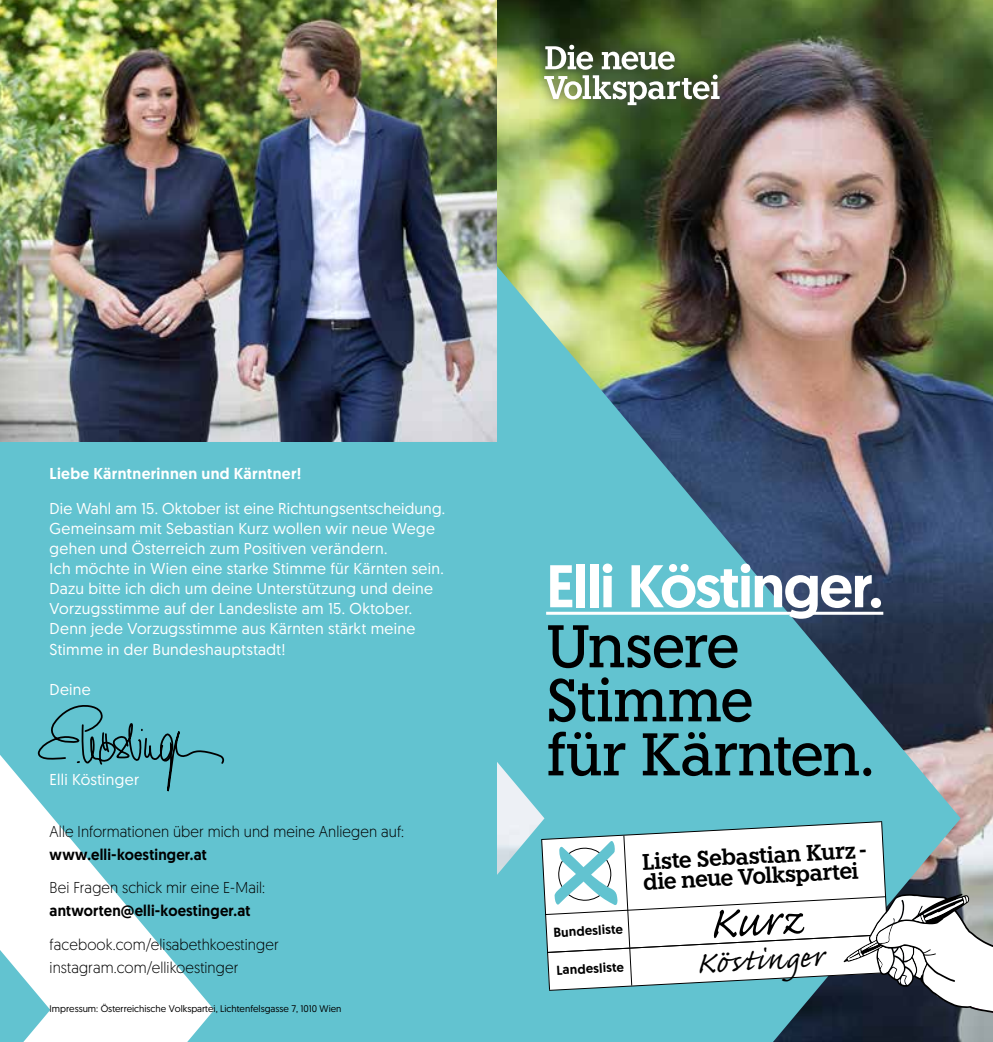
<style>
.page{position:relative;width:993px;height:1042px;background:#fff}
.page>*{position:absolute;margin:0;border:0;box-sizing:border-box;transform-origin:0 0}
.t1{font:500 60.02px/54.1px "Knile";letter-spacing:-.03em;color:#000;scale:.95 1}
.t2{font:500 60.02px "Geomanist";letter-spacing:-.025em;color:#fff}
.t3{font:57.4px "Caflisch Script Pro";color:#000}
.t4{font:39.2px "Caflisch Script Pro";color:#000}
.t5{font:600 22.57px/20.1px "Knile";color:#000;scale:.95 1}
.t6{font:15.75px/20.1px "Geomanist";letter-spacing:.02em;color:#fff}
.t7{font:300 15.75px/22.8px "Geomanist";letter-spacing:.005em;color:#000;scale:.95 1}
.t8{font:500 15.75px "Geomanist";letter-spacing:.01em;color:#000;scale:.95 1}
.t9{font:500 15.75px "Geomanist";letter-spacing:.025em;color:#fff}
.t10{font:500 13.12px "Geomanist";color:#000}
.t11{font:9.62px "Geomanist";color:#000}
</style>
<div class="page">
<img style="left:496px;top:0;width:496px;height:1042px">
<img style="left:496px;top:248px;width:464px;height:794px">
<div style="left:533px;top:34px;width:197px;height:82px;background:#36393a;opacity:.6"></div>
<svg style="left:544px;top:45px;width:175px;height:60px"></svg>
<hr style="left:546px;top:612px;width:337px;height:3px;background:#fff">
<svg style="left:540px;top:820px;width:452px;height:203px"></svg>
<div style="left:0;top:430px;width:496px;height:612px;background:#62c3d0"></div>
<svg style="left:0;top:755px;width:214px;height:287px;fill:#fff"></svg>
<svg style="left:37px;top:705px;width:188px;height:91px"></svg>
<img style="left:0;top:0;width:496px;height:441px">
<p class="t9" style="left:50px;top:463px;width:253px">Liebe Kärntnerinnen und Kärntner!</p>
<p class="t6" style="left:50px;top:497px;width:397px">Die Wahl am 15. Oktober ist eine Richtungsentscheidung.<br>Gemeinsam mit Sebastian Kurz wollen wir neue Wege gehen und Österreich zum Positiven verändern.<br>Ich möchte in Wien eine starke Stimme für Kärnten sein.<br>Dazu bitte ich dich um deine Unterstützung und deine Vorzugsstimme auf der Landesliste am 15. Oktober.<br>Denn jede Vorzugsstimme aus Kärnten stärkt meine Stimme in der Bundeshauptstadt!</p>
<p class="t6" style="left:50px;top:679px;width:43px">Deine</p>
<p class="t6" style="left:50px;top:769px;width:91px">Elli Köstinger</p>
<p class="t7" style="left:50px;top:820px;width:374px">Alle Informationen über mich und meine Anliegen auf:</p>
<p class="t8" style="left:50px;top:844px;width:167px">www.elli-koestinger.at</p>
<p class="t7" style="left:50px;top:875px;width:228px">Bei Fragen schick mir eine E-Mail:</p>
<p class="t8" style="left:50px;top:899px;width:213px">antworten@elli-koestinger.at</p>
<p class="t7" style="left:50px;top:933px;width:242px">facebook.com/elisabethkoestinger instagram.com/ellikoestinger</p>
<p class="t11" style="left:50px;top:1002px;width:293px">Impressum: Österreichische Volkspartei, Lichtenfelsgasse 7, 1010 Wien</p>
<h1 class="t2" style="left:546px;top:546px;width:338px">Elli Köstinger.</h1>
<h1 class="t1" style="left:546px;top:619px;width:346px">Unsere<br>Stimme<br>für Kärnten.</h1>
<p class="t10" style="left:553px;top:923px;width:71px;rotate:-3deg">Bundesliste</p>
<p class="t10" style="left:556px;top:961px;width:69px;rotate:-3deg">Landesliste</p>
<h3 class="t5" style="left:641px;top:851px;width:238px;rotate:-3deg">Liste Sebastian Kurz - die neue Volkspartei</h3>
<h2 class="t3" style="left:706px;top:894px;width:95px;rotate:-3deg">Kurz</h2>
<h3 class="t4" style="left:694px;top:943px;width:129px;rotate:-3deg">Köstinger</h3>
</div>
